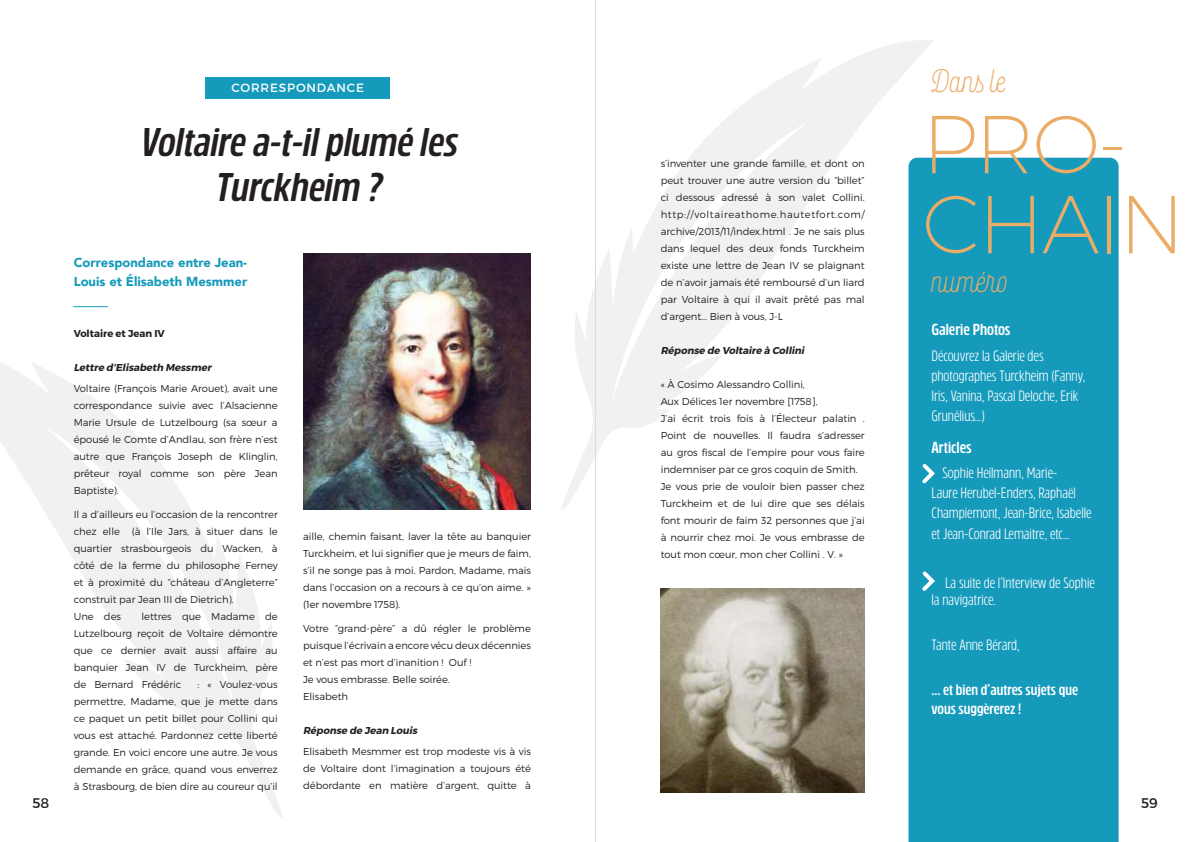
<style>
.page{position:relative;width:1191px;height:842px;background:#fff}
.page>*{position:absolute;margin:0;border:0;box-sizing:border-box;transform-origin:0 0}
.t1{font:200 82px/80px "Montserrat";letter-spacing:-.02em;color:#ebac66}
.t2{font:italic 700 40px/45px "Rockeby Cd";color:#241f1f;text-align:center}
.t3{font:28px "Rockeby Sc Two";letter-spacing:-.065em;color:#ebac66}
.t4{font:700 16px "Rockeby Cd";color:#fff}
.t5{font:15px/20px "Rockeby Cd";color:#fff}
.t6{font:700 15px/19px "Rockeby Cd";color:#fff}
.t7{font:14px "Montserrat";color:#241f1f}
.t8{font:900 13px/19px "Avenir";color:#159abb}
.t9{font:12px "Montserrat";letter-spacing:.07em;color:#fff}
.t10{font:300 10px/17px "Montserrat";letter-spacing:-.005em;color:#241f1f;text-align:justify}
.t11{font:italic 700 10px "Montserrat";color:#241f1f}
.t12{font:700 10px "Montserrat";letter-spacing:-.005em;color:#241f1f}
</style>
<div class="page">
<svg style="left:0;top:362px;width:283px;height:455px"></svg>
<hr style="left:74px;top:306px;width:34px;height:1px;background:#159abb">
<div style="left:206px;top:77px;width:184px;height:22px;background:#159abb"></div>
<img style="left:303px;top:254px;width:228px;height:256px">
<img style="left:660px;top:589px;width:204px;height:204px">
<svg style="left:561px;top:40px;width:373px;height:469px"></svg>
<svg style="left:908px;top:158px;width:210px;height:684px;background:#1e9ebd"></svg>
<svg style="left:918px;top:460px;width:19px;height:27px"></svg>
<hr style="left:595px;top:0;width:1px;height:842px;background:#d6dddc">
<svg style="left:918px;top:568px;width:19px;height:26px"></svg>
<p class="t9" style="left:231px;top:80px;width:134px">CORRESPONDANCE</p>
<h2 class="t2" style="left:139px;top:123px;width:328px">Voltairea-t-ilpluméles<br>Turckheim ?</h2>
<h3 class="t8" style="left:74px;top:252px;width:175px">Correspondance entre Jean-<br>Louis et Élisabeth Mesmmer</h3>
<p class="t12" style="left:74px;top:327px;width:92px">Voltaire et Jean IV</p>
<p class="t11" style="left:74px;top:361px;width:141px">Lettre d’Elisabeth Messmer</p>
<p class="t10" style="left:74px;top:379px;width:205px">Voltaire (François Marie Arouet), avait une correspondance suivie avec l’Alsacienne Marie Ursule de Lutzelbourg (sa sœur a épousé le Comte d’Andlau, son frère n’est autre que François Joseph de Klinglin, prêteur royal comme son père Jean Baptiste).</p>
<p class="t10" style="left:74px;top:505px;width:205px;text-align:left">Il a d’ailleurs eu l’occasion de la rencontrer chez elle (à l’Ile Jars, à situer dans le quartier strasbourgeois du Wacken, à côté de la ferme du philosophe Ferney et à proximité du “château d’Angleterre” construit par Jean III de Dietrich).<br>Une des</p>
<p class="t10" style="left:74px;top:607px;width:205px;text-indent:68px">lettres que Madame de Lutzelbourg reçoit de Voltaire démontre que ce dernier avait aussi affaire au banquier Jean IV de Turckheim, père de Bernard Frédéric</p>
<p class="t10" style="left:74px;top:675px;width:205px;text-indent:124px">: « Voulez-vous permettre, Madame, que je mette dans ce paquet un petit billet pour Collini qui vous est attaché. Pardonnez cette liberté grande. En voici encore une autre. Je vous demande en grâce, quand vous enverrez à Strasbourg, de bien dire au coureur qu’il</p>
<p class="t10" style="left:303px;top:528px;width:229px">aille, chemin faisant, laver la tête au banquier Turckheim, et lui signifier que je meurs de faim, s’il ne songe pas à moi. Pardon, Madame, mais dans l’occasion on a recours à ce qu’on aime. » (1er novembre 1758).</p>
<p class="t10" style="left:303px;top:620px;width:229px;text-align:left">Votre “grand-père” a dû régler le problème puisque l’écrivain a encore vécu deux décennies et n’est pas mort d’inanition ! Ouf !<br>Je vous embrasse. Belle soirée.<br>Elisabeth</p>
<p class="t11" style="left:303px;top:724px;width:118px">Réponse de Jean Louis</p>
<p class="t10" style="left:303px;top:743px;width:229px">Elisabeth Mesmmer est trop modeste vis à vis de Voltaire dont l’imagination a toujours été débordante en matière d’argent, quitte à</p>
<p class="t10" style="left:660px;top:155px;width:205px">s’inventer une grande famille, et dont on peut trouver une autre version du “billet” ci dessous adressé à son valet Collini. http://voltaireathome.hautetfort.com/ archive/2013/11/index.html . Je ne sais plus dans lequel des deux fonds Turckheim existe une lettre de Jean IV se plaignant de n’avoir jamais été remboursé d’un liard par Voltaire à qui il avait prêté pas mal d’argent... Bien à vous, J-L</p>
<p class="t11" style="left:660px;top:345px;width:147px">Réponse de Voltaire à Collini</p>
<p class="t10" style="left:660px;top:376px;width:205px;text-align:left">« À Cosimo Alessandro Collini,<br>Aux Délices 1er novembre [1758],<br>J’ai écrit trois fois à l’Électeur palatin .<br>Point de nouvelles. Il faudra s’adresser au gros fiscal de l’empire pour vous faire indemniser par ce gros coquin de Smith.<br>Je vous prie de vouloir bien passer chez Turckheim et de lui dire que ses délais font mourir de faim 32 personnes que j’ai à nourrir chez moi. Je vous embrasse de tout mon cœur, mon cher Collini . V. »</p>
<h3 class="t3" style="left:931px;top:66px;width:76px">Dans le</h3>
<h1 class="t1" style="left:922px;top:102px;width:264px">PRO-<br>CHAIN</h1>
<h3 class="t3" style="left:931px;top:266px;width:78px">numéro</h3>
<h3 class="t4" style="left:931px;top:320px;width:80px">Galerie Photos</h3>
<h3 class="t5" style="left:931px;top:347px;width:155px">Découvrez la Galerie des photographes Turckheim (Fanny,<br>Iris, Vanina, Pascal Deloche, Erik<br>Grunélius…)</h3>
<h3 class="t4" style="left:931px;top:438px;width:42px">Articles</h3>
<h3 class="t5" style="left:931px;top:464px;width:162px;line-height:20.3px;text-indent:11px">Sophie Heilmann, Marie-<br>Laure Herubel-Enders, Raphaël<br>Champiemont, Jean-Brice, Isabelle et Jean-Conrad Lemaitre, etc…</h3>
<h3 class="t5" style="left:931px;top:575px;width:165px;line-height:17px;text-indent:14px">La suite de l’Interview de Sophie la navigatrice.</h3>
<h3 class="t5" style="left:931px;top:636px;width:90px">Tante Anne Bérard,</h3>
<h3 class="t6" style="left:931px;top:682px;width:148px">... et bien d’autres sujets que vous suggèrerez !</h3>
<h3 class="t7" style="left:32px;top:795px;width:18px">58</h3>
<h3 class="t7" style="left:1141px;top:795px;width:18px">59</h3>
</div>
